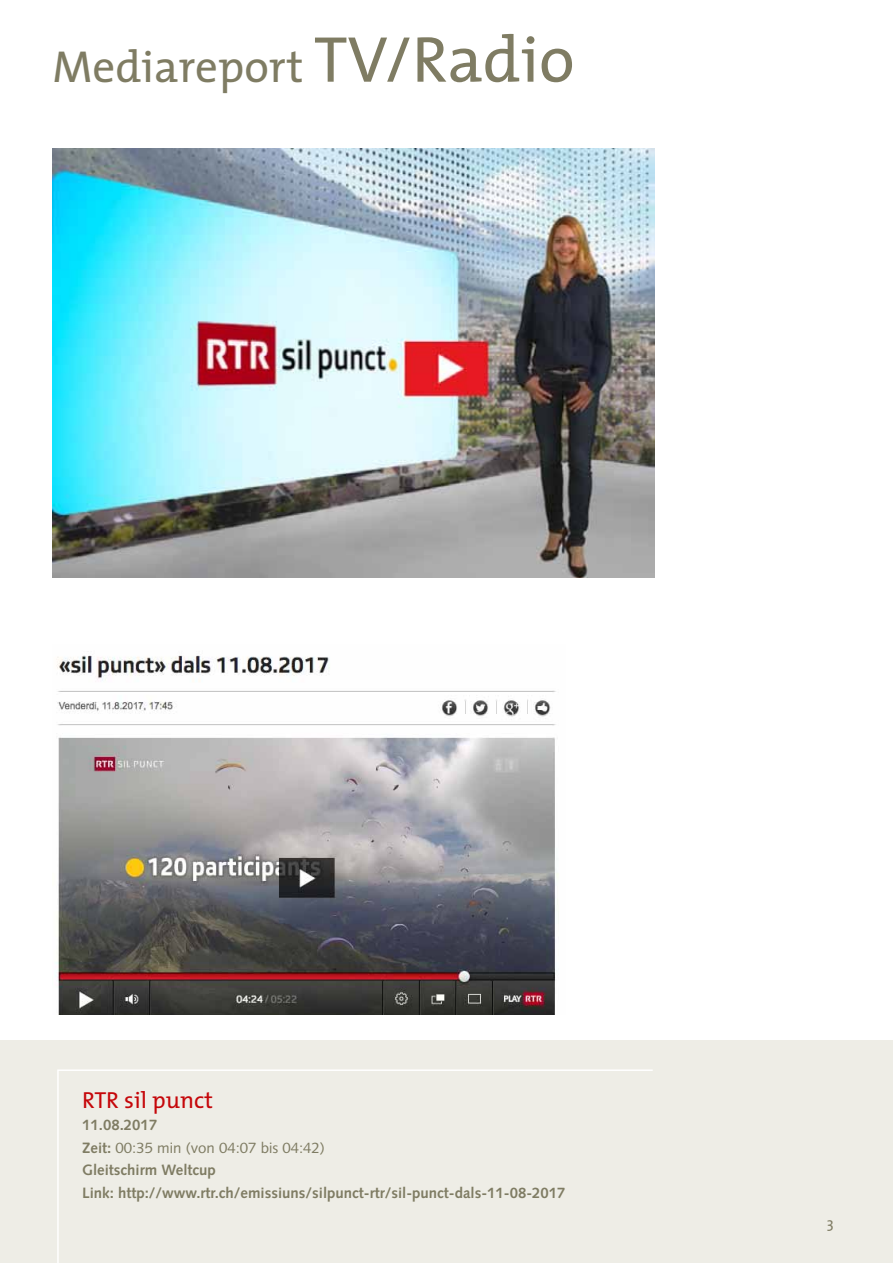
<style>
.page{position:relative;width:893px;height:1263px;background:#fff}
.page>*{position:absolute;margin:0;border:0;box-sizing:border-box;transform-origin:0 0}
.t1{font:45px "The Mix";color:#7f7c63}
.t2{font:23.25px "The Mix";color:#c5070a}
.t3{font:700 15px/22.5px "Syntax";color:#7f7c63}
.t4{font:15px "The Mix";color:#7f7c63}
.s1{font-size:65.4px}
.s2{font-weight:400}
</style>
<div class="page">
<div style="left:0;top:1041px;width:893px;height:222px;background:#eeede6"></div>
<svg style="left:57px;top:1069px;width:596px;height:194px"></svg>
<img style="left:53px;top:149px;width:602px;height:428px">
<img style="left:55px;top:655px;width:504px;height:360px">
<h1 class="t1" style="left:53px;top:29px;width:524px">Mediareport <span class="s1">TV/Radio</span></h1>
<h2 class="t2" style="left:82px;top:1080px;width:132px">RTR sil punct</h2>
<p class="t3" style="left:82px;top:1114px;width:485px">11.08.2017<br>Zeit: <span class="s2">00:35 min (von 04:07 bis 04:42)<br></span>Gleitschirm Weltcup<br>Link: http://www.rtr.ch/emissiuns/silpunct-rtr/sil-punct-dals-11-08-2017</p>
<p class="t4" style="left:827px;top:1210px;width:8px">3</p>
</div>
